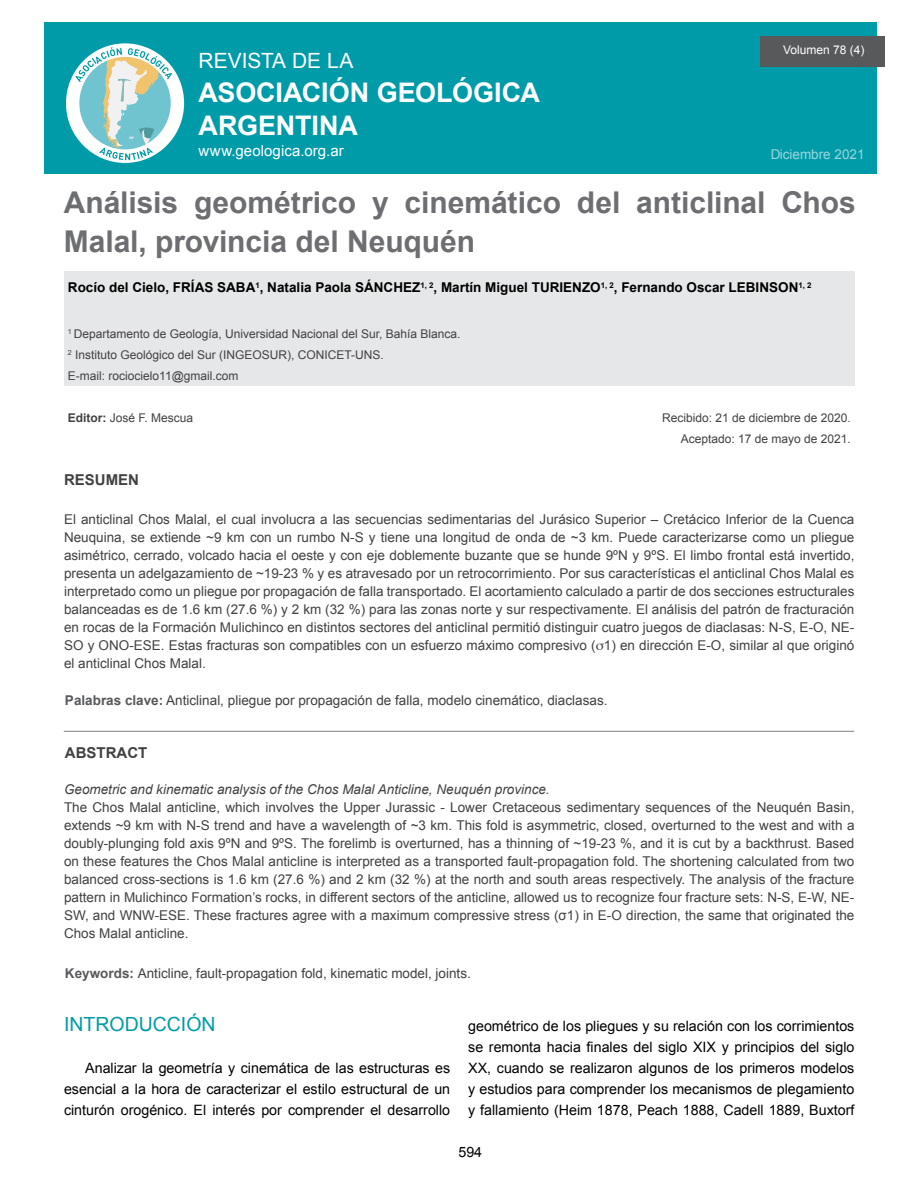
<style>
.page{position:relative;width:918px;height:1188px;background:#fff}
.page>*{position:absolute;margin:0;border:0;box-sizing:border-box;transform-origin:0 0}
.titulos_18_bold{font:700 30px/39px "Arial";letter-spacing:-.005em;color:#6d6e71}
.t1{font:700 27px/33px "Arial";letter-spacing:-.005em;color:#fff}
.t2{font:21px "Arial";color:#fff}
.titulos_12_5_introdu{font:19.5px "Arial";color:#009ba9}
.t3{font:15px "Arial";letter-spacing:.005em;color:#fff}
.palabras_clave{font:700 15px "Arial";color:#414042}
.autores_cuerpo_9_reg{font:700 15px "Arial";color:#414042}
.textos_san_serif{font:14.25px/21px "Arial";color:#000;text-align:justify}
.textos_abstract{font:13.5px/18px "Arial";color:#414042;text-align:justify}
.palabras_clave-2{font:13.5px "Arial";color:#414042}
.titulos_18_bold-2{font:700 13.5px "Arial";color:#000}
.textos_abstract-2{font:italic 13.5px "Arial";color:#414042}
.t4{font:13.5px "Arial";color:#fff}
.autores_cuerpo_9_reg-2{font:12px "Arial";color:#414042}
.t5{font:12px "Arial";color:#fff}
.s1{font-weight:700}
.s2{font-weight:700;color:#58595b}
</style>
<div class="page">
<div style="left:44px;top:22px;width:833px;height:152px;background:#009ba9"></div>
<svg style="left:66px;top:43px;width:118px;height:120px"></svg>
<div style="left:760px;top:36px;width:125px;height:31px;background:#58595b"></div>
<div style="left:64px;top:272px;width:790px;height:114px;background:#e6e7e8"></div>
<hr style="left:64px;top:731px;width:790px;height:1px;background:#7e8083">
<p class="t5" style="left:783px;top:42px;width:83px">Volumen 78 (4)</p>
<h3 class="t2" style="left:199px;top:47px;width:156px">REVISTA DE LA</h3>
<h2 class="t1" style="left:199px;top:77px;width:343px">ASOCIACIÓN GEOLÓGICA<br>ARGENTINA</h2>
<p class="t3" style="left:199px;top:141px;width:147px">www.geologica.org.ar</p>
<p class="t4" style="left:770px;top:145px;width:96px">Diciembre 2021</p>
<p class="titulos_18_bold" style="left:64px;top:184px;width:793px">Análisis geométrico y cinemático del anticlinal Chos<br>Malal, provincia del Neuquén</p>
<p class="titulos_18_bold-2" style="left:68px;top:278px;width:745px">Rocío del Cielo, FRÍAS SABA<sup>1</sup>, Natalia Paola SÁNCHEZ<sup>1,</sup> <sup>2</sup>, Martín Miguel TURIENZO<sup>1,</sup> <sup>2</sup>, Fernando Oscar LEBINSON<sup>1,</sup> <sup>2</sup></p>
<p class="autores_cuerpo_9_reg-2" style="left:68px;top:325px;width:394px"><sup>1</sup> Departamento de Geología, Universidad Nacional del Sur, Bahía Blanca.</p>
<p class="autores_cuerpo_9_reg-2" style="left:68px;top:346px;width:317px"><sup>2</sup> Instituto Geológico del Sur (INGEOSUR), CONICET-UNS.</p>
<p class="autores_cuerpo_9_reg-2" style="left:68px;top:367px;width:172px">E-mail: rociocielo11@gmail.com</p>
<p class="autores_cuerpo_9_reg-2" style="left:68px;top:409px;width:127px"><span class="s1">Editor:</span> José F. Mescua</p>
<p class="autores_cuerpo_9_reg-2" style="left:662px;top:409px;width:190px">Recibido: 21 de diciembre de 2020.</p>
<p class="autores_cuerpo_9_reg-2" style="left:681px;top:430px;width:172px">Aceptado: 17 de mayo de 2021.</p>
<p class="autores_cuerpo_9_reg" style="left:64px;top:469px;width:76px">RESUMEN</p>
<p class="textos_abstract" style="left:64px;top:510px;width:792px">El anticlinal Chos Malal, el cual involucra a las secuencias sedimentarias del Jurásico Superior – Cretácico Inferior de la Cuenca Neuquina, se extiende ~9 km con un rumbo N-S y tiene una longitud de onda de ~3 km. Puede caracterizarse como un pliegue asimétrico, cerrado, volcado hacia el oeste y con eje doblemente buzante que se hunde 9ºN y 9ºS. El limbo frontal está invertido, presenta un adelgazamiento de ~19-23 % y es atravesado por un retrocorrimiento. Por sus características el anticlinal Chos Malal es interpretado como un pliegue por propagación de falla transportado. El acortamiento calculado a partir de dos secciones estructurales balanceadas es de 1.6 km (27.6 %) y 2 km (32 %) para las zonas norte y sur respectivamente. El análisis del patrón de fracturación en rocas de la Formación Mulichinco en distintos sectores del anticlinal permitió distinguir cuatro juegos de diaclasas: N-S, E-O, NE-SO y ONO-ESE. Estas fracturas son compatibles con un esfuerzo máximo compresivo ( 1) en dirección E-O, similar al que originó el anticlinal Chos Malal.</p>
<p class="palabras_clave-2" style="left:65px;top:691px;width:544px"><span class="s2">Palabras clave:</span> Anticlinal, pliegue por propagación de falla, modelo cinemático, diaclasas.</p>
<p class="palabras_clave" style="left:65px;top:742px;width:84px">ABSTRACT</p>
<p class="textos_abstract-2" style="left:64px;top:780px;width:487px">Geometric and kinematic analysis of the Chos Malal Anticline, Neuquén province.</p>
<p class="textos_abstract" style="left:64px;top:798px;width:792px">The Chos Malal anticline, which involves the Upper Jurassic - Lower Cretaceous sedimentary sequences of the Neuquén Basin, extends ~9 km with N-S trend and have a wavelength of ~3 km. This fold is asymmetric, closed, overturned to the west and with a doubly-plunging fold axis 9ºN and 9ºS. The forelimb is overturned, has a thinning of ~19-23 %, and it is cut by a backthrust. Based on these features the Chos Malal anticline is interpreted as a transported fault-propagation fold. The shortening calculated from two balanced cross-sections is 1.6 km (27.6 %) and 2 km (32 %) at the north and south areas respectively. The analysis of the fracture pattern in Mulichinco Formation’s rocks, in different sectors of the anticline, allowed us to recognize four fracture sets: N-S, E-W, NE-SW, and WNW-ESE. These fractures agree with a maximum compressive stress (σ1) in E-O direction, the same that originated the Chos Malal anticline.</p>
<p class="palabras_clave-2" style="left:65px;top:964px;width:407px"><span class="s2">Keywords:</span> Anticline, fault-propagation fold, kinematic model, joints.</p>
<p class="titulos_12_5_introdu" style="left:64px;top:1011px;width:153px">INTRODUCCIÓN</p>
<p class="textos_san_serif" style="left:64px;top:1057px;width:388px;text-indent:21px">Analizar la geometría y cinemática de las estructuras es esencial a la hora de caracterizar el estilo estructural de un cinturón orogénico. El interés por comprender el desarrollo</p>
<p class="textos_san_serif" style="left:468px;top:1015px;width:388px">geométrico de los pliegues y su relación con los corrimientos se remonta hacia finales del siglo XIX y principios del siglo XX, cuando se realizaron algunos de los primeros modelos y estudios para comprender los mecanismos de plegamiento y fallamiento (Heim 1878, Peach 1888, Cadell 1889, Buxtorf</p>
<p class="textos_san_serif" style="left:458px;top:1141px;width:25px">594</p>
</div>
